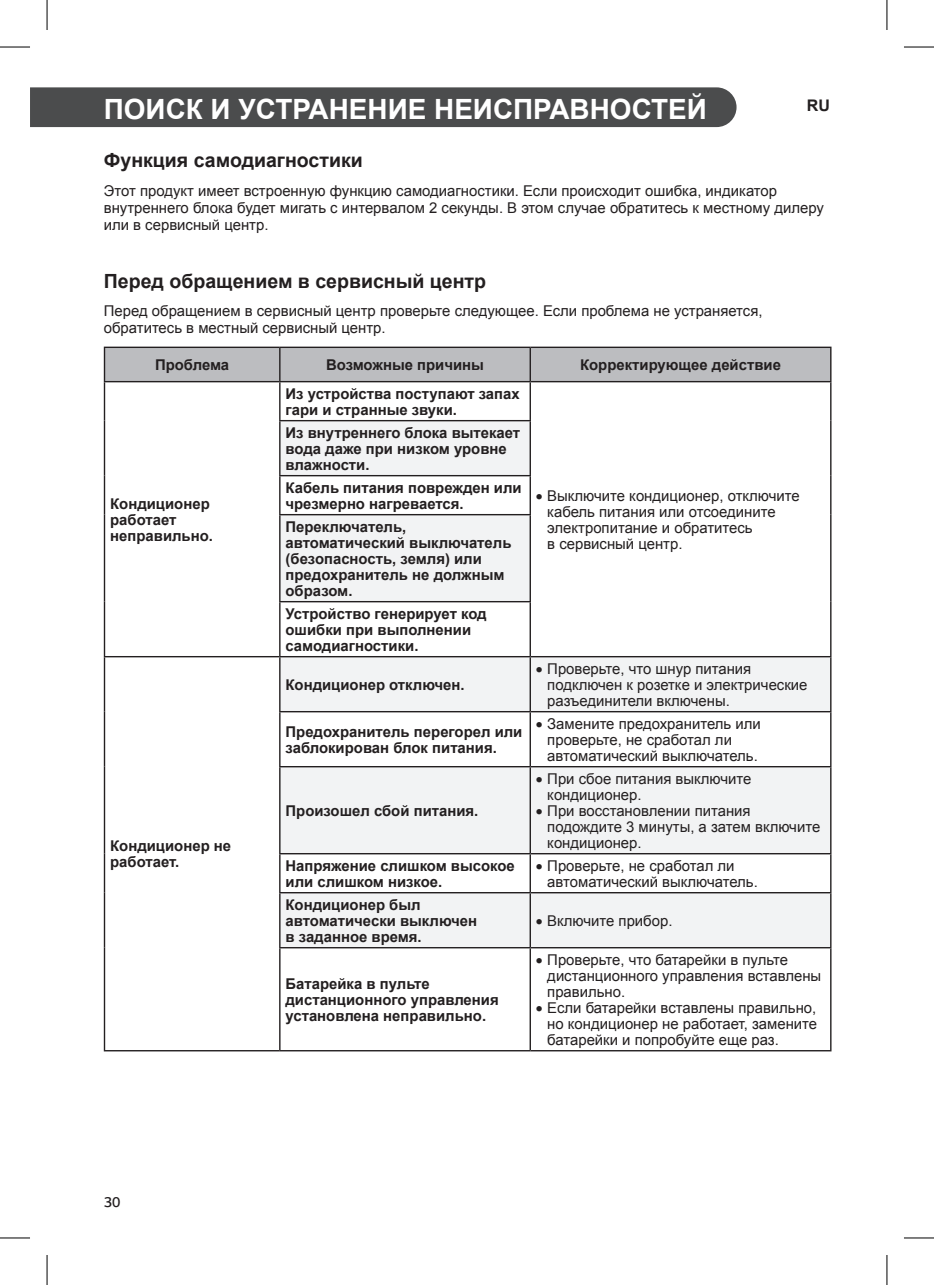
<style>
.page{position:relative;width:934px;height:1285px;background:#fff}
.page>*{position:absolute;margin:0;border:0;box-sizing:border-box;transform-origin:0 0}
.cella_layout{font:700 27.8px "Arial";color:#fff}
.cella_layout-2{font:700 19.6px "Arial";color:#231f20}
.t1{font:300 16px "LG Smart";color:#231f20}
.cella_layout-3{font:700 16px "Arial";color:#231f20}
.cella_layout-4{font:14.8px/16px "Arial";color:#231f20}
.cella_layout-5{font:700 14.8px/16px "Arial";color:#231f20}
</style>
<div class="page">
<div style="left:30px;top:87px;width:706px;height:40px;background:#4b4c4d"></div>
<div style="left:105px;top:348px;width:724px;height:33px;background:#bcbdc0"></div>
<svg style="left:280px;top:421px;width:549px;height:526px;fill:#f2f3f4"></svg>
<hr style="left:104px;top:347px;width:176px;height:1px;background:#231f20">
<hr style="left:104px;top:348px;width:1px;height:33px;background:#231f20">
<hr style="left:280px;top:347px;width:250px;height:1px;background:#231f20">
<hr style="left:279px;top:348px;width:1px;height:33px;background:#231f20">
<hr style="left:530px;top:347px;width:301px;height:1px;background:#231f20">
<hr style="left:529px;top:348px;width:1px;height:33px;background:#231f20">
<hr style="left:829px;top:348px;width:2px;height:33px;background:#231f20">
<hr style="left:104px;top:381px;width:176px;height:1px;background:#231f20">
<hr style="left:104px;top:382px;width:1px;height:39px;background:#231f20">
<hr style="left:104px;top:421px;width:1px;height:55px;background:#231f20">
<hr style="left:104px;top:476px;width:1px;height:38px;background:#231f20">
<hr style="left:104px;top:514px;width:1px;height:87px;background:#231f20">
<hr style="left:104px;top:601px;width:1px;height:55px;background:#231f20">
<hr style="left:280px;top:381px;width:250px;height:1px;background:#231f20">
<hr style="left:279px;top:382px;width:1px;height:38px;background:#231f20">
<hr style="left:530px;top:381px;width:301px;height:1px;background:#231f20">
<hr style="left:529px;top:382px;width:1px;height:38px;background:#231f20">
<hr style="left:829px;top:382px;width:2px;height:39px;background:#231f20">
<hr style="left:829px;top:421px;width:2px;height:55px;background:#231f20">
<hr style="left:829px;top:476px;width:2px;height:38px;background:#231f20">
<hr style="left:829px;top:514px;width:2px;height:87px;background:#231f20">
<hr style="left:829px;top:601px;width:2px;height:55px;background:#231f20">
<hr style="left:279px;top:420px;width:251px;height:1px;background:#231f20">
<hr style="left:279px;top:421px;width:1px;height:54px;background:#231f20">
<hr style="left:529px;top:421px;width:1px;height:54px;background:#231f20">
<hr style="left:279px;top:475px;width:251px;height:1px;background:#231f20">
<hr style="left:279px;top:476px;width:1px;height:38px;background:#231f20">
<hr style="left:529px;top:476px;width:1px;height:38px;background:#231f20">
<hr style="left:279px;top:514px;width:251px;height:1px;background:#231f20">
<hr style="left:279px;top:515px;width:1px;height:86px;background:#231f20">
<hr style="left:529px;top:515px;width:1px;height:86px;background:#231f20">
<hr style="left:279px;top:601px;width:251px;height:1px;background:#231f20">
<hr style="left:279px;top:602px;width:1px;height:54px;background:#231f20">
<hr style="left:529px;top:602px;width:1px;height:54px;background:#231f20">
<hr style="left:104px;top:656px;width:176px;height:1px;background:#231f20">
<hr style="left:104px;top:657px;width:1px;height:54px;background:#231f20">
<hr style="left:104px;top:711px;width:1px;height:55px;background:#231f20">
<hr style="left:104px;top:766px;width:1px;height:87px;background:#231f20">
<hr style="left:104px;top:853px;width:1px;height:39px;background:#231f20">
<hr style="left:104px;top:892px;width:1px;height:55px;background:#231f20">
<hr style="left:104px;top:947px;width:1px;height:103px;background:#231f20">
<hr style="left:104px;top:1050px;width:176px;height:1px;background:#231f20">
<hr style="left:280px;top:656px;width:250px;height:1px;background:#231f20">
<hr style="left:279px;top:657px;width:1px;height:54px;background:#231f20">
<hr style="left:530px;top:656px;width:301px;height:1px;background:#231f20">
<hr style="left:529px;top:657px;width:1px;height:54px;background:#231f20">
<hr style="left:829px;top:657px;width:2px;height:54px;background:#231f20">
<hr style="left:279px;top:711px;width:251px;height:1px;background:#231f20">
<hr style="left:279px;top:712px;width:1px;height:54px;background:#231f20">
<hr style="left:530px;top:711px;width:301px;height:1px;background:#231f20">
<hr style="left:529px;top:712px;width:1px;height:54px;background:#231f20">
<hr style="left:829px;top:712px;width:2px;height:54px;background:#231f20">
<hr style="left:279px;top:766px;width:251px;height:1px;background:#231f20">
<hr style="left:279px;top:767px;width:1px;height:86px;background:#231f20">
<hr style="left:530px;top:766px;width:301px;height:1px;background:#231f20">
<hr style="left:529px;top:767px;width:1px;height:86px;background:#231f20">
<hr style="left:829px;top:767px;width:2px;height:86px;background:#231f20">
<hr style="left:279px;top:853px;width:251px;height:1px;background:#231f20">
<hr style="left:279px;top:854px;width:1px;height:38px;background:#231f20">
<hr style="left:530px;top:853px;width:301px;height:1px;background:#231f20">
<hr style="left:529px;top:854px;width:1px;height:38px;background:#231f20">
<hr style="left:829px;top:854px;width:2px;height:38px;background:#231f20">
<hr style="left:279px;top:892px;width:251px;height:1px;background:#231f20">
<hr style="left:279px;top:893px;width:1px;height:54px;background:#231f20">
<hr style="left:530px;top:892px;width:301px;height:1px;background:#231f20">
<hr style="left:529px;top:893px;width:1px;height:54px;background:#231f20">
<hr style="left:829px;top:893px;width:2px;height:54px;background:#231f20">
<hr style="left:279px;top:947px;width:251px;height:1px;background:#231f20">
<hr style="left:279px;top:948px;width:1px;height:102px;background:#231f20">
<hr style="left:280px;top:1050px;width:250px;height:1px;background:#231f20">
<hr style="left:530px;top:947px;width:301px;height:1px;background:#231f20">
<hr style="left:529px;top:948px;width:1px;height:102px;background:#231f20">
<hr style="left:829px;top:948px;width:2px;height:102px;background:#231f20">
<hr style="left:530px;top:1050px;width:301px;height:1px;background:#231f20">
<hr style="left:0;top:47px;width:30px;height:1px;background:#000">
<hr style="left:903px;top:47px;width:30px;height:1px;background:#000">
<hr style="left:0;top:1237px;width:30px;height:1px;background:#000">
<hr style="left:903px;top:1237px;width:30px;height:1px;background:#000">
<hr style="left:47px;top:0;width:1px;height:30px;background:#000">
<hr style="left:47px;top:1255px;width:1px;height:30px;background:#000">
<hr style="left:886px;top:0;width:1px;height:30px;background:#000">
<hr style="left:886px;top:1255px;width:1px;height:30px;background:#000">
<p class="cella_layout" style="left:104px;top:89px;width:604px">ПОИСК И УСТРАНЕНИЕ НЕИСПРАВНОСТЕЙ</p>
<p class="cella_layout-3" style="left:806px;top:94px;width:25px">RU</p>
<p class="cella_layout-2" style="left:104px;top:147px;width:260px">Функция самодиагностики</p>
<p class="cella_layout-4" style="left:104px;top:182px;width:721px;line-height:17px">Этот продукт имеет встроенную функцию самодиагностики. Если происходит ошибка, индикатор внутреннего блока будет мигать с интервалом 2 секунды. В этом случае обратитесь к местному дилеру или в сервисный центр.</p>
<p class="cella_layout-2" style="left:104px;top:267px;width:383px">Перед обращением в сервисный центр</p>
<p class="cella_layout-4" style="left:104px;top:302px;width:660px;line-height:17px">Перед обращением в сервисный центр проверьте следующее. Если проблема не устраняется, обратитесь в местный сервисный центр.</p>
<p class="cella_layout-5" style="left:155px;top:357px;width:76px">Проблема</p>
<p class="cella_layout-5" style="left:326px;top:357px;width:159px">Возможные причины</p>
<p class="cella_layout-5" style="left:580px;top:357px;width:202px">Корректирующее действие</p>
<p class="cella_layout-5" style="left:110px;top:496px;width:104px">Кондиционер работает неправильно.</p>
<p class="cella_layout-5" style="left:110px;top:838px;width:122px">Кондиционер не работает.</p>
<p class="cella_layout-5" style="left:285px;top:386px;width:236px">Из устройства поступают запах гари и странные звуки.</p>
<p class="cella_layout-5" style="left:285px;top:425px;width:236px">Из внутреннего блока вытекает вода даже при низком уровне влажности.</p>
<p class="cella_layout-5" style="left:285px;top:480px;width:237px">Кабель питания поврежден или чрезмерно нагревается.</p>
<p class="cella_layout-5" style="left:285px;top:519px;width:227px">Переключатель, автоматический выключатель (безопасность, земля) или предохранитель не должным образом.</p>
<p class="cella_layout-5" style="left:285px;top:606px;width:203px">Устройство генерирует код ошибки при выполнении самодиагностики.</p>
<p class="cella_layout-5" style="left:285px;top:677px;width:180px">Кондиционер отключен.</p>
<p class="cella_layout-4" style="left:547px;top:488px;width:254px;text-indent:-11px">• Выключите кондиционер, отключите кабель питания или отсоедините электропитание и обратитесь<br>в сервисный центр.</p>
<p class="cella_layout-4" style="left:547px;top:660px;width:261px;text-indent:-11px">• Проверьте, что шнур питания подключен к розетке и электрические разъединители включены.</p>
<p class="cella_layout-5" style="left:285px;top:724px;width:238px">Предохранитель перегорел или заблокирован блок питания.</p>
<p class="cella_layout-4" style="left:547px;top:715px;width:215px;text-indent:-11px">• Замените предохранитель или проверьте, не сработал ли автоматический выключатель.</p>
<p class="cella_layout-5" style="left:285px;top:803px;width:194px">Произошел сбой питания.</p>
<p class="cella_layout-4" style="left:547px;top:770px;width:205px;text-indent:-11px">• При сбое питания выключите кондиционер.</p>
<p class="cella_layout-4" style="left:547px;top:802px;width:274px;text-indent:-11px">• При восстановлении питания подождите 3 минуты, а затем включите кондиционер.</p>
<p class="cella_layout-5" style="left:285px;top:858px;width:231px">Напряжение слишком высокое или слишком низкое.</p>
<p class="cella_layout-4" style="left:547px;top:857px;width:212px;text-indent:-11px">• Проверьте, не сработал ли автоматический выключатель.</p>
<p class="cella_layout-5" style="left:285px;top:897px;width:193px">Кондиционер был автоматически выключен в заданное время.</p>
<p class="cella_layout-4" style="left:535px;top:912px;width:138px">• Включите прибор.</p>
<p class="cella_layout-5" style="left:285px;top:976px;width:215px">Батарейка в пульте дистанционного управления установлена неправильно.</p>
<p class="cella_layout-4" style="left:547px;top:951px;width:275px;text-indent:-11px">• Проверьте, что батарейки в пульте дистанционного управления вставлены правильно.</p>
<p class="cella_layout-4" style="left:547px;top:999px;width:271px;text-align:justify;text-indent:-11px">• Если батарейки вставлены правильно, но кондиционер не работает, замените батарейки и попробуйте еще раз.</p>
<p class="t1" style="left:104px;top:1193px;width:18px">30</p>
</div>
